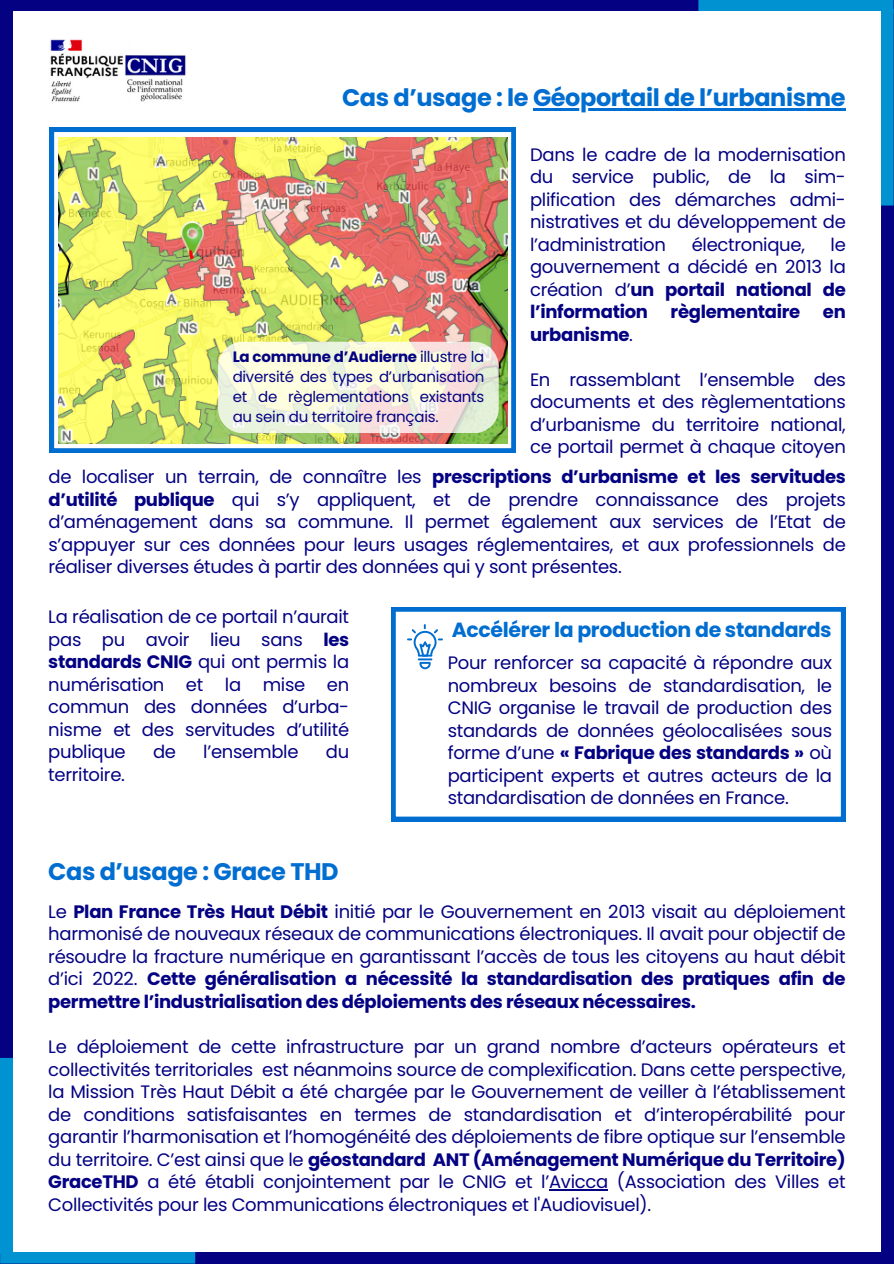
<style>
.page{position:relative;width:894px;height:1264px;background:#fff}
.page>*{position:absolute;margin:0;border:0;box-sizing:border-box;transform-origin:0 0}
.t1{font:700 24px "Poppins";letter-spacing:-.015em;color:#006dd1}
.t2{font:700 20.55px "Poppins";letter-spacing:-.015em;color:#006dd1}
.t3{font:18px/22.5px "Poppins";letter-spacing:-.015em;color:#040282;text-align:justify}
.t4{font:700 18px "Poppins";letter-spacing:-.015em;color:#040282}
.t5{font:15px/20.2px "Poppins";letter-spacing:-.015em;color:#040282;text-align:justify}
.s1{font-weight:700}
.s2{font-weight:400}
.s3{color:#fff}
</style>
<div class="page">
<div style="left:0;top:0;width:893px;height:1263px;background:#040282"></div>
<div style="left:0;top:1249px;width:195px;height:14px;background:#0092d1"></div>
<div style="left:0;top:1057px;width:13px;height:197px;background:#0092d1"></div>
<div style="left:698px;top:0;width:195px;height:13px;background:#0092d1"></div>
<div style="left:880px;top:9px;width:13px;height:196px;background:#0092d1"></div>
<div style="left:13px;top:11px;width:867px;height:1240px;background:#fff"></div>
<hr style="left:533px;top:109px;width:311px;height:2px;background:#006dd1">
<svg style="left:50px;top:127px;width:465px;height:325px"></svg>
<img style="left:58px;top:137px;width:449px;height:306px">
<svg style="left:218px;top:342px;width:280px;height:91px;background:#f2f0dc"></svg>
<hr style="left:549px;top:1189px;width:58px;height:1px;background:#040282">
<img style="left:50px;top:39px;width:136px;height:63px">
<svg style="left:391px;top:607px;width:453px;height:214px"></svg>
<svg style="left:407px;top:624px;width:36px;height:45px"></svg>
<p class="t1" style="left:342px;top:81px;width:505px">Cas d’usage : le Géoportail de l’urbanisme</p>
<p class="t3" style="left:530px;top:143px;width:317px">Dans le cadre de la modernisation du service public, de la sim&shy;plification des démarches admi&shy;nistratives et du développement de l’administration</p>
<p class="t3" style="left:691px;top:233px;width:115px">électronique,</p>
<p class="t3" style="left:530px;top:233px;width:317px;text-indent:300px">le gouvernement a décidé en 2013 la création d’<span class="s1">un portail national de l’information</span></p>
<p class="t4" style="left:670px;top:299px;width:131px">règlementaire</p>
<p class="t4" style="left:822px;top:299px;width:24px">en</p>
<p class="t4" style="left:530px;top:322px;width:104px">urbanisme<span class="s2">.</span></p>
<h1 class="t3" style="left:530px;top:368px;width:317px">En rassemblant l’ensemble des documents et des règlementations d’urbanisme du territoire national, ce portail permet à chaque citoyen <span class="s3">xxx</span></h1>
<p class="t5" style="left:232px;top:346px;width:253px"><span class="s1">La commune d’Audierne</span> illustre la diversité des types d’urbanisation et de règlementations existants au sein du territoire français.</p>
<p class="t3" style="left:48px;top:466px;width:798px">de localiser un terrain, de connaître les <span class="s1">prescriptions d’urbanisme et les servitudes d’utilité publique</span> qui s’y appliquent, et de prendre connaissance des projets d’aménagement dans sa commune. Il permet également aux services de l’Etat de s’appuyer sur ces données pour leurs usages réglementaires, et aux professionnels de réaliser diverses études à partir des données qui y sont présentes.</p>
<h3 class="t3" style="left:48px;top:605px;width:302px">La réalisation de ce portail n’aurait pas pu avoir lieu sans <span class="s1">les standards CNIG</span> qui ont permis la numérisation et la mise en commun des données d’urba&shy;nisme et des servitudes d’utilité publique</h3>
<h3 class="t3" style="left:153px;top:740px;width:25px">de</h3>
<h3 class="t3" style="left:203px;top:740px;width:97px">l’ensemble</h3>
<h3 class="t3" style="left:326px;top:740px;width:25px">du</h3>
<h3 class="t3" style="left:48px;top:763px;width:78px">territoire.</h3>
<p class="t2" style="left:451px;top:616px;width:381px">Accélérer la production de standards</p>
<h3 class="t3" style="left:447px;top:651px;width:386px">Pour renforcer sa capacité à répondre aux nombreux besoins de standardisation, le CNIG organise le travail de production des standards de données géolocalisées sous forme d’une <span class="s1">« Fabrique des standards »</span> où participent experts et autres acteurs de la standardisation de données en France.</h3>
<h3 class="t1" style="left:48px;top:854px;width:292px">Cas d’usage : Grace THD</h3>
<h3 class="t3" style="left:48px;top:900px;width:798px">Le <span class="s1">Plan France Très Haut Débit</span> initié par le Gouvernement en 2013 visait au déploiement harmonisé de nouveaux réseaux de communications électroniques. Il avait pour objectif de résoudre la fracture numérique en garantissant l’accès de tous les citoyens au haut débit d’ici 2022. <span class="s1">Cette généralisation a nécessité la standardisation des pratiques afin de permettre l’industrialisation des déploiements des réseaux nécessaires.</span></h3>
<h3 class="t3" style="left:48px;top:1035px;width:798px">Le déploiement de cette infrastructure par un grand nombre d’acteurs opérateurs et collectivités territoriales est néanmoins source de complexification. Dans cette perspective, la Mission Très Haut Débit a été chargée par le Gouvernement de veiller à l’établissement de conditions satisfaisantes en termes de standardisation et d’interopérabilité pour garantir l’harmonisation et l’homogénéité des déploiements de fibre optique sur l’ensemble du territoire. C’est ainsi que le <span class="s1">géostandard ANT (Aménagement Numérique du Territoire)<br>GraceTHD</span> a été établi conjointement par le CNIG et l’Avicca (Association des Villes et Collectivités pour les Communications électroniques et l'Audiovisuel).</h3>
</div>
